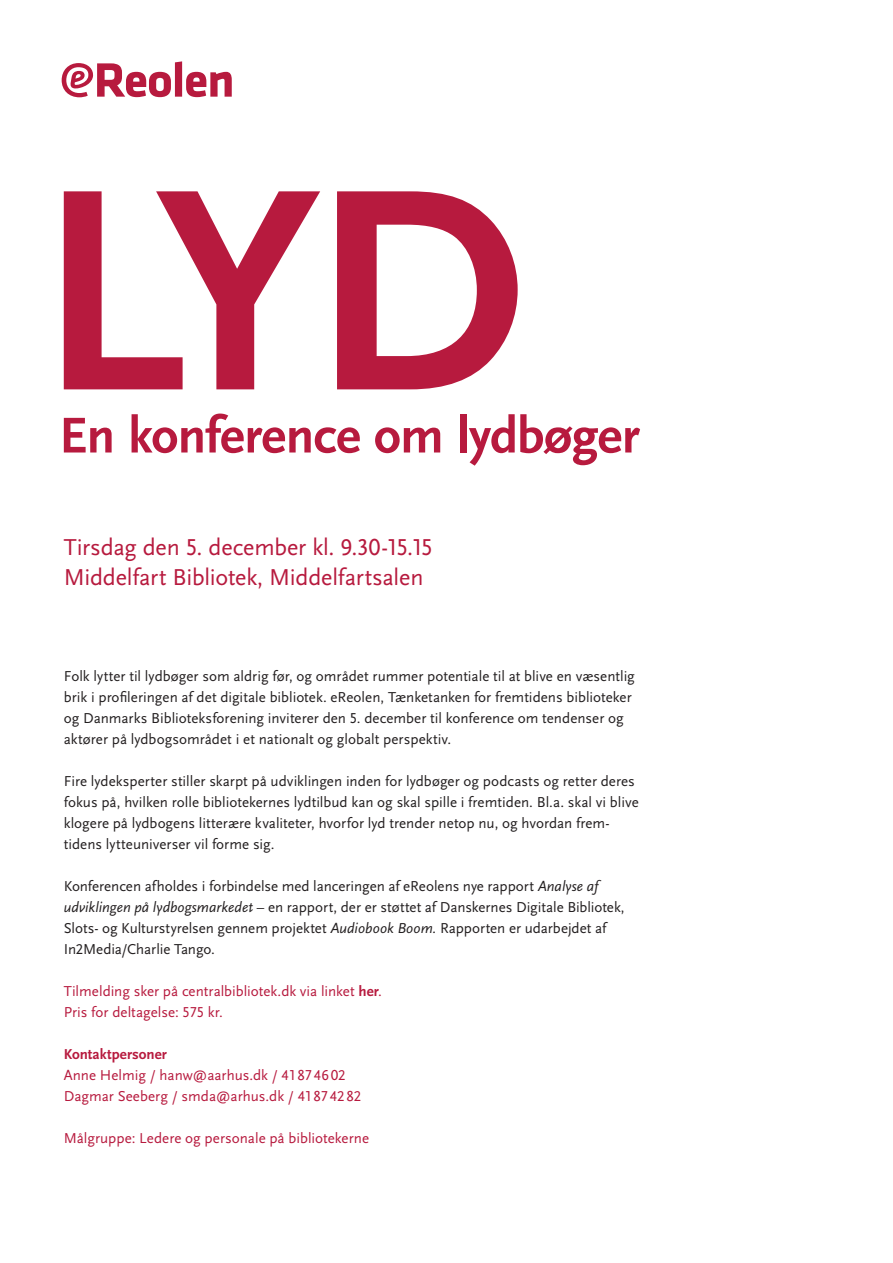
<style>
.page{position:relative;width:893px;height:1263px;background:#fff}
.page>*{position:absolute;margin:0;border:0;box-sizing:border-box;transform-origin:0 0}
.t1{font:700 52.5px "Scala Sans OT";letter-spacing:-.015em;color:#b71a3e}
.t2{font:24px "Scala Sans OT";letter-spacing:-.005em;color:#b71a3e}
.t3{font:15px/21px "Scala Sans OT";color:#231f20}
.t4{font:15px "Scala Sans OT";color:#b71a3e}
.t5{font:700 15px "Scala Sans OT";color:#b71a3e}
.s1{font-style:italic}
.s2{font-weight:700}
</style>
<div class="page">
<svg style="left:64px;top:191px;width:454px;height:198px"></svg>
<svg style="left:62px;top:61px;width:170px;height:36px"></svg>
<p class="t1" style="left:59px;top:406px;width:582px">En konference om lydbøger</p>
<p class="t2" style="left:64px;top:534px;width:371px">Tirsdag den 5. december kl. 9.30-15.15</p>
<p class="t2" style="left:64px;top:564px;width:361px">Middelfart Bibliotek, Middelfartsalen</p>
<p class="t3" style="left:64px;top:666px;width:573px">Folk lytter til lydbøger som aldrig før, og området rummer potentiale til at blive en væsentlig brik i profileringen af det digitale bibliotek. eReolen, Tænketanken for fremtidens biblioteker og Danmarks Biblioteksforening inviterer den 5. december til konference om tendenser og aktører på lydbogsområdet i et nationalt og globalt perspektiv.</p>
<p class="t3" style="left:64px;top:771px;width:576px">Fire lydeksperter stiller skarpt på udviklingen inden for lydbøger og podcasts og retter deres fokus på, hvilken rolle bibliotekernes lydtilbud kan og skal spille i fremtiden. Bl.a. skal vi blive klogere på lydbogens litterære kvaliteter, hvorfor lyd trender netop nu, og hvordan frem&shy;tidens lytteuniverser vil forme sig.</p>
<p class="t3" style="left:64px;top:876px;width:562px">Konferencen afholdes i forbindelse med lanceringen af eReolens nye rapport <span class="s1">Analyse af udviklingen på lydbogsmarkedet</span> – en rapport, der er støttet af Danskernes Digitale Bibliotek, Slots- og Kulturstyrelsen gennem projektet <span class="s1">Audiobook Boom.</span> Rapporten er udarbejdet af In2Media/Charlie Tango.</p>
<p class="t4" style="left:64px;top:983px;width:319px">Tilmelding sker på centralbibliotek.dk via linket <span class="s2">her</span>.</p>
<p class="t4" style="left:64px;top:1004px;width:161px">Pris for deltagelse: 575 kr.</p>
<p class="t5" style="left:64px;top:1046px;width:105px">Kontaktpersoner</p>
<p class="t4" style="left:64px;top:1067px;width:284px">Anne Helmig / hanw@aarhus.dk / 41 8746 02</p>
<p class="t4" style="left:64px;top:1088px;width:299px">Dagmar Seeberg / smda@arhus.dk / 41 874282</p>
<p class="t4" style="left:64px;top:1130px;width:307px">Målgruppe: Ledere og personale på bibliotekerne</p>
</div>
